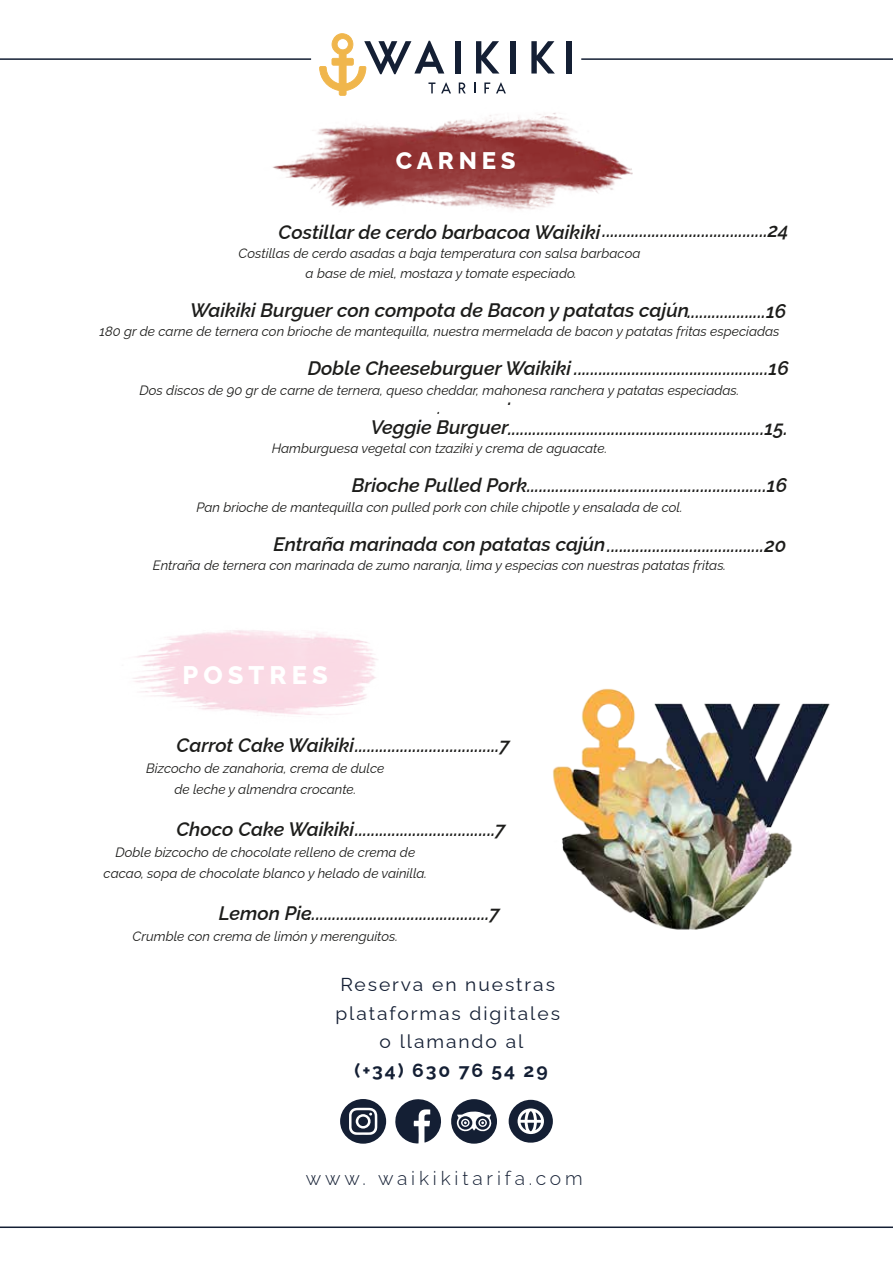
<style>
.page{position:relative;width:893px;height:1263px;background:#fff}
.page>*{position:absolute;margin:0;border:0;box-sizing:border-box;transform-origin:0 0}
.t1{font:800 25.5px "Raleway";letter-spacing:.2em;color:#fff}
.t2{font:800 24px "Raleway";letter-spacing:.2em;color:#fff}
.t3{font:italic 21px "Raleway";color:#1d1d1b}
.t4{font:italic 600 19.5px "Raleway";color:#1d1d1b}
.t5{font:300 19.2px "Raleway";letter-spacing:.2em;color:#141f34}
.t6{font:18.6px/28.7px "Raleway";letter-spacing:.1em;color:#141f34;text-align:center}
.t7{font:700 18.6px "Raleway";letter-spacing:.1em;color:#141f34}
.t8{font:italic 13.5px/21px "Raleway";color:#1d1d1b;text-align:center}
</style>
<div class="page">
<hr style="left:0;top:1226px;width:893px;height:2px;background:#141f34">
<hr style="left:581px;top:58px;width:312px;height:2px;background:#141f34">
<hr style="left:0;top:58px;width:311px;height:2px;background:#141f34">
<img style="left:246px;top:33px;width:402px;height:177px">
<img style="left:553px;top:688px;width:277px;height:242px">
<svg style="left:395px;top:1099px;width:46px;height:45px"></svg>
<svg style="left:509px;top:1100px;width:44px;height:43px"></svg>
<svg style="left:340px;top:1099px;width:46px;height:45px"></svg>
<svg style="left:451px;top:1099px;width:46px;height:45px"></svg>
<div style="left:358px;top:1116px;width:10px;height:10px;background:#141f34;border-radius:50%"></div>
<h2 class="t2" style="left:396px;top:141px;width:121px">CARNES</h2>
<h3 class="t4" style="left:279px;top:214px;width:512px">Costillar de cerdo barbacoa Waikiki........................................24</h3>
<p class="t8" style="left:239px;top:242px;width:403px;line-height:19.5px">Costillas de cerdo asadas a baja temperatura con salsa barbacoa a base de miel, mostaza y tomate especiado.</p>
<h3 class="t4" style="left:190px;top:294px;width:598px">Waikiki Burguer con compota de Bacon y patatas cajún...................16</h3>
<p class="t8" style="left:100px;top:319px;width:682px">180 gr de carne de ternera con brioche de mantequilla, nuestra mermelada de bacon y patatas fritas especiadas</p>
<h3 class="t4" style="left:308px;top:352px;width:483px">Doble Cheeseburguer Waikiki...............................................16</h3>
<p class="t8" style="left:140px;top:378px;width:601px">Dos discos de 90 gr de carne de ternera, queso cheddar, mahonesa ranchera y patatas especiadas.</p>
<h3 class="t3" style="left:437px;top:390px;width:5px">.</h3>
<h3 class="t4" style="left:371px;top:412px;width:419px">Veggie Burguer..............................................................15.</h3>
<p class="t8" style="left:272px;top:436px;width:337px">Hamburguesa vegetal con tzaziki y crema de aguacate.</p>
<h3 class="t4" style="left:352px;top:469px;width:437px">Brioche Pulled Pork..........................................................16</h3>
<p class="t8" style="left:196px;top:495px;width:488px">Pan brioche de mantequilla con pulled pork con chile chipotle y ensalada de col.</p>
<h3 class="t4" style="left:273px;top:529px;width:514px">Entraña marinada con patatas cajún......................................20</h3>
<p class="t8" style="left:153px;top:553px;width:575px">Entraña de ternera con marinada de zumo naranja, lima y especias con nuestras patatas fritas.</p>
<h3 class="t4" style="left:508px;top:382px;width:6px">.</h3>
<h1 class="t1" style="left:182px;top:654px;width:147px">POSTRES</h1>
<h3 class="t4" style="left:177px;top:729px;width:335px">Carrot Cake Waikiki...................................7</h3>
<p class="t8" style="left:146px;top:756px;width:240px">Bizcocho de zanahoria, crema de dulce de leche y almendra crocante.</p>
<h3 class="t4" style="left:176px;top:813px;width:331px">Choco Cake Waikiki..................................7</h3>
<p class="t8" style="left:104px;top:840px;width:325px">Doble bizcocho de chocolate relleno de crema de cacao, sopa de chocolate blanco y helado de vainilla.</p>
<h3 class="t4" style="left:219px;top:897px;width:94px">Lemon Pie</h3>
<p class="t8" style="left:133px;top:924px;width:267px">Crumble con crema de limón y merenguitos.</p>
<h3 class="t4" style="left:308px;top:897px;width:193px">............................................7</h3>
<h3 class="t6" style="left:335px;top:968px;width:226px">Reserva en nuestras plataformas digitales o llamando al</h3>
<h3 class="t7" style="left:355px;top:1055px;width:195px">(+34) 630 76 54 29</h3>
<h3 class="t5" style="left:306px;top:1162px;width:278px">www. waikikitarifa.com</h3>
</div>
